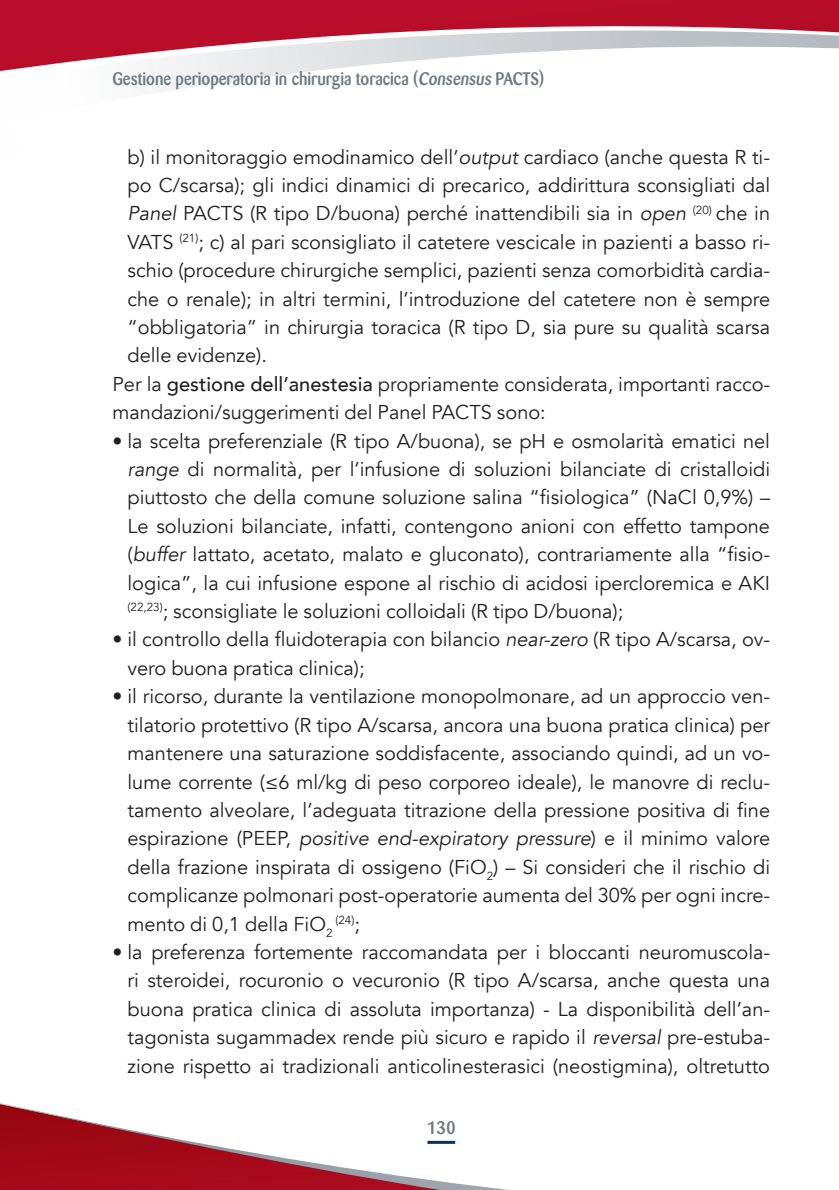
<style>
.page{position:relative;width:839px;height:1190px;background:#fff}
.page>*{position:absolute;margin:0;border:0;box-sizing:border-box;transform-origin:0 0}
.t1{font:20px/28.4px "Avenir";color:#231f20;text-align:justify}
.t2{font:500 18px "Barmeno";color:#6e7a83;scale:.9 1}
.t3{font:500 18px "Barmeno";color:#6e7a83}
.t4{font:11.6px "Avenir";color:#231f20}
.s1{font-style:italic}
.s2{font-weight:500}
.s3{font-size:20px}
</style>
<div class="page">
<div style="left:0;top:1114px;width:48px;height:76px;background:#a00816"></div>
<img style="left:0;top:1103px;width:48px;height:11px">
<svg style="left:0;top:0;width:839px;height:93px"></svg>
<svg style="left:48px;top:1113px;width:460px;height:77px"></svg>
<p class="t2" style="left:113px;top:68px;width:481px">Gestione perioperatoria in chirurgia toracica (Consensus PACTS)</p>
<p class="t1" style="left:128px;top:143px;width:644px">b) il monitoraggio emodinamico dell’<span class="s1">output</span> cardiaco (anche questa R ti-</p>
<p class="t1" style="left:128px;top:171px;width:644px">po C/scarsa); gli indici dinamici di precarico, addirittura sconsigliati dal</p>
<p class="t1" style="left:128px;top:200px;width:644px"><span class="s1">Panel</span> PACTS (R tipo D/buona) perché inattendibili sia in <span class="s1">open</span> <sup>(20)</sup> che in</p>
<p class="t1" style="left:128px;top:228px;width:644px">VATS <sup>(21)</sup>; c) al pari sconsigliato il catetere vescicale in pazienti a basso ri-</p>
<p class="t1" style="left:128px;top:256px;width:644px">schio (procedure chirurgiche semplici, pazienti senza comorbidità cardia-</p>
<p class="t1" style="left:128px;top:285px;width:644px">che o renale); in altri termini, l’introduzione del catetere non è sempre</p>
<p class="t1" style="left:128px;top:313px;width:644px">“obbligatoria” in chirurgia toracica (R tipo D, sia pure su qualità scarsa</p>
<p class="t1" style="left:128px;top:342px;width:141px">delle evidenze).</p>
<p class="t1" style="left:113px;top:370px;width:659px">Per la <span class="s2">gestione dell’anestesia</span> propriamente considerata, importanti racco-</p>
<p class="t1" style="left:113px;top:398px;width:435px">mandazioni/suggerimenti del Panel PACTS sono:</p>
<p class="t1" style="left:128px;top:427px;width:644px;text-indent:-15px">• la scelta preferenziale (R tipo A/buona), se pH e osmolarità ematici nel <span class="s1">range</span> di normalità, per l’infusione di soluzioni bilanciate di cristalloidi piuttosto che della comune soluzione salina “fisiologica” (NaCl 0,9%) – Le soluzioni bilanciate, infatti, contengono anioni con effetto tampone (<span class="s1">buffer</span> lattato, acetato, malato e gluconato), contrariamente alla “fisio&shy;logica”, la cui infusione espone al rischio di acidosi ipercloremica e AKI <sup>(22,23)</sup>; sconsigliate le soluzioni colloidali (R tipo D/buona);</p>
<p class="t1" style="left:128px;top:626px;width:644px;text-indent:-15px">• il controllo della fluidoterapia con bilancio <span class="s1">near-zero</span> (R tipo A/scarsa, ov&shy;vero buona pratica clinica);</p>
<p class="t1" style="left:128px;top:682px;width:644px;text-indent:-15px">• il ricorso, durante la ventilazione monopolmonare, ad un approccio ven&shy;tilatorio protettivo (R tipo A/scarsa, ancora una buona pratica clinica) per mantenere una saturazione soddisfacente, associando quindi, ad un vo&shy;lume corrente (≤6 ml/kg di peso corporeo ideale), le manovre di reclu&shy;tamento alveolare, l’adeguata titrazione della pressione positiva di fine espirazione (PEEP, <span class="s1">positive end-expiratory pressure</span>) e il minimo valore della frazione inspirata di ossigeno (FiO<sub>2</sub>) – Si consideri che il rischio di complicanze polmonari post-operatorie aumenta del 30% per ogni incre&shy;mento di 0,1 della FiO<sub>2</sub></p>
<p class="t4" style="left:335px;top:913px;width:26px">(24)<span class="s3">;</span></p>
<p class="t1" style="left:128px;top:938px;width:644px;text-indent:-15px">• la preferenza fortemente raccomandata per i bloccanti neuromuscola&shy;ri steroidei, rocuronio o vecuronio (R tipo A/scarsa, anche questa una buona pratica clinica di assoluta importanza) - La disponibilità dell’an&shy;tagonista sugammadex rende più sicuro e rapido il <span class="s1">reversal</span> pre-estuba&shy;zione rispetto ai tradizionali anticolinesterasici (neostigmina), oltretutto</p>
<p class="t3" style="left:427px;top:1117px;width:31px">130</p>
</div>
